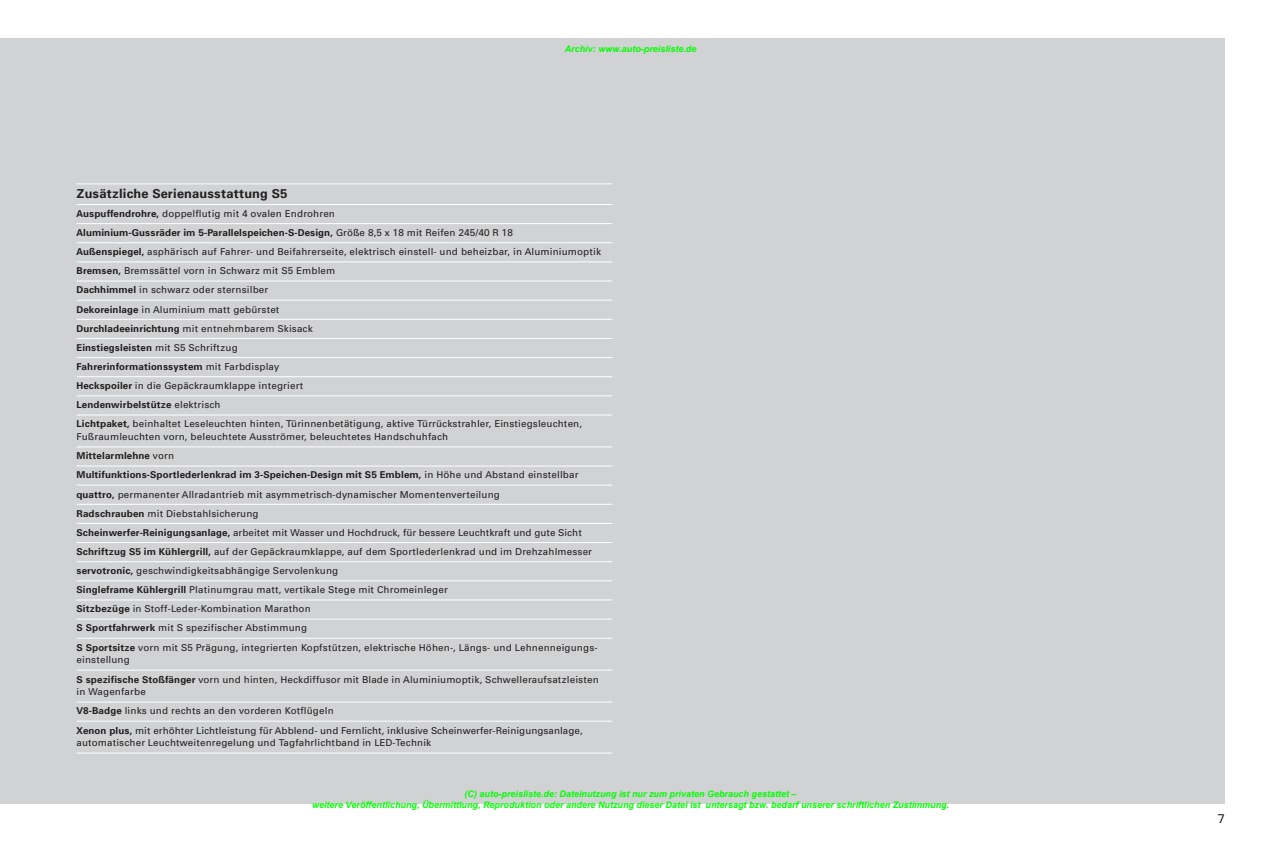
<style>
.page{position:relative;width:1263px;height:842px;background:#fff}
.page>*{position:absolute;margin:0;border:0;box-sizing:border-box;transform-origin:0 0}
.t1{font:700 12.75px "Audi Sans";letter-spacing:.01em;color:#231f20}
.t2{font:12.75px "Audi Sans";color:#231f20}
.t3{font:9.75px/19.2px "Audi Sans";letter-spacing:.01em;color:#231f20}
.t4{font:italic 700 9px/10.8px "Arial";color:#0f0;text-align:center}
.s1{font-weight:700}
</style>
<div class="page">
<div style="left:0;top:38px;width:1225px;height:766px;background:#d1d2d4"></div>
<hr style="left:77px;top:183px;width:535px;height:1px;background:#fff">
<hr style="left:77px;top:204px;width:535px;height:1px;background:#fff">
<hr style="left:77px;top:223px;width:535px;height:1px;background:#fff">
<hr style="left:77px;top:242px;width:535px;height:1px;background:#fff">
<hr style="left:77px;top:261px;width:535px;height:1px;background:#fff">
<hr style="left:77px;top:281px;width:535px;height:1px;background:#fff">
<hr style="left:77px;top:300px;width:535px;height:1px;background:#fff">
<hr style="left:77px;top:319px;width:535px;height:1px;background:#fff">
<hr style="left:77px;top:338px;width:535px;height:1px;background:#fff">
<hr style="left:77px;top:357px;width:535px;height:1px;background:#fff">
<hr style="left:77px;top:376px;width:535px;height:1px;background:#fff">
<hr style="left:77px;top:395px;width:535px;height:1px;background:#fff">
<hr style="left:77px;top:415px;width:535px;height:1px;background:#fff">
<hr style="left:77px;top:446px;width:535px;height:1px;background:#fff">
<hr style="left:77px;top:466px;width:535px;height:1px;background:#fff">
<hr style="left:77px;top:485px;width:535px;height:1px;background:#fff">
<hr style="left:77px;top:504px;width:535px;height:1px;background:#fff">
<hr style="left:77px;top:523px;width:535px;height:1px;background:#fff">
<hr style="left:77px;top:542px;width:535px;height:1px;background:#fff">
<hr style="left:77px;top:561px;width:535px;height:1px;background:#fff">
<hr style="left:77px;top:580px;width:535px;height:1px;background:#fff">
<hr style="left:77px;top:600px;width:535px;height:1px;background:#fff">
<hr style="left:77px;top:619px;width:535px;height:1px;background:#fff">
<hr style="left:77px;top:638px;width:535px;height:1px;background:#fff">
<hr style="left:77px;top:670px;width:535px;height:1px;background:#fff">
<hr style="left:77px;top:702px;width:535px;height:1px;background:#fff">
<hr style="left:77px;top:721px;width:535px;height:1px;background:#fff">
<hr style="left:77px;top:753px;width:535px;height:1px;background:#fff">
<p class="t4" style="left:565px;top:44px;width:133px">Archiv: www.auto-preisliste.de</p>
<h1 class="t1" style="left:77px;top:189px;width:212px">Zusätzliche Serienausstattung S5</h1>
<p class="t3" style="left:77px;top:205px;width:526px"><span class="s1">Auspuffendrohre,</span> doppelflutig mit 4 ovalen Endrohren<br><span class="s1">Aluminium-Gussräder im 5-Parallelspeichen-S-Design,</span> Größe 8,5 x 18 mit Reifen 245/40 R 18<br><span class="s1">Außenspiegel,</span> asphärisch auf Fahrer- und Beifahrerseite, elektrisch einstell- und beheizbar, in Aluminiumoptik <span class="s1">Bremsen,</span> Bremssättel vorn in Schwarz mit S5 Emblem<br><span class="s1">Dachhimmel</span> in schwarz oder sternsilber<br><span class="s1">Dekoreinlage</span> in Aluminium matt gebürstet<br><span class="s1">Durchladeeinrichtung</span> mit entnehmbarem Skisack<br><span class="s1">Einstiegsleisten</span> mit S5 Schriftzug<br><span class="s1">Fahrerinformationssystem</span> mit Farbdisplay<br><span class="s1">Heckspoiler</span> in die Gepäckraumklappe integriert<br><span class="s1">Lendenwirbelstütze</span> elektrisch<br><span class="s1">Lichtpaket,</span> beinhaltet Leseleuchten hinten, Türinnenbetätigung, aktive Türrückstrahler, Einstiegsleuchten,</p>
<p class="t3" style="left:77px;top:428px;width:523px">Fußraumleuchten vorn, beleuchtete Ausströmer, beleuchtetes Handschuhfach<br><span class="s1">Mittelarmlehne</span> vorn<br><span class="s1">Multifunktions-Sportlederlenkrad im 3-Speichen-Design mit S5 Emblem,</span> in Höhe und Abstand einstellbar <span class="s1">quattro,</span> permanenter Allradantrieb mit asymmetrisch-dynamischer Momentenverteilung<br><span class="s1">Radschrauben</span> mit Diebstahlsicherung<br><span class="s1">Scheinwerfer-Reinigungsanlage,</span> arbeitet mit Wasser und Hochdruck, für bessere Leuchtkraft und gute Sicht <span class="s1">Schriftzug S5 im Kühlergrill,</span> auf der Gepäckraumklappe, auf dem Sportlederlenkrad und im Drehzahlmesser <span class="s1">servotronic,</span> geschwindigkeitsabhängige Servolenkung<br><span class="s1">Singleframe Kühlergrill</span> Platinumgrau matt, vertikale Stege mit Chromeinleger<br><span class="s1">Sitzbezüge</span> in Stoff-Leder-Kombination Marathon<br><span class="s1">S Sportfahrwerk</span> mit S spezifischer Abstimmung<br><span class="s1">S Sportsitze</span> vorn mit S5 Prägung, integrierten Kopfstützen, elektrische Höhen-, Längs- und Lehnenneigungs-</p>
<p class="t3" style="left:77px;top:651px;width:524px">einstellung<br><span class="s1">S spezifische Stoßfänger</span> vorn und hinten, Heckdiffusor mit Blade in Aluminiumoptik, Schwelleraufsatzleisten</p>
<p class="t3" style="left:77px;top:683px;width:508px">in Wagenfarbe<br><span class="s1">V8-Badge</span> links und rechts an den vorderen Kotflügeln<br><span class="s1">Xenon plus,</span> mit erhöhter Lichtleistung für Abblend- und Fernlicht, inklusive Scheinwerfer-Reinigungsanlage,</p>
<p class="t3" style="left:77px;top:734px;width:356px">automatischer Leuchtweitenregelung und Tagfahrlichtband in LED-Technik</p>
<p class="t4" style="left:312px;top:789px;width:639px">(C) auto-preisliste.de: Dateinutzung ist nur zum privaten Gebrauch gestattet –<br>weitere Veröffentlichung, Übermittlung, Reproduktion oder andere Nutzung dieser Datei ist untersagt bzw. bedarf unserer schriftlichen Zustimmung.</p>
<h1 class="t2" style="left:1217px;top:814px;width:9px">7</h1>
</div>
